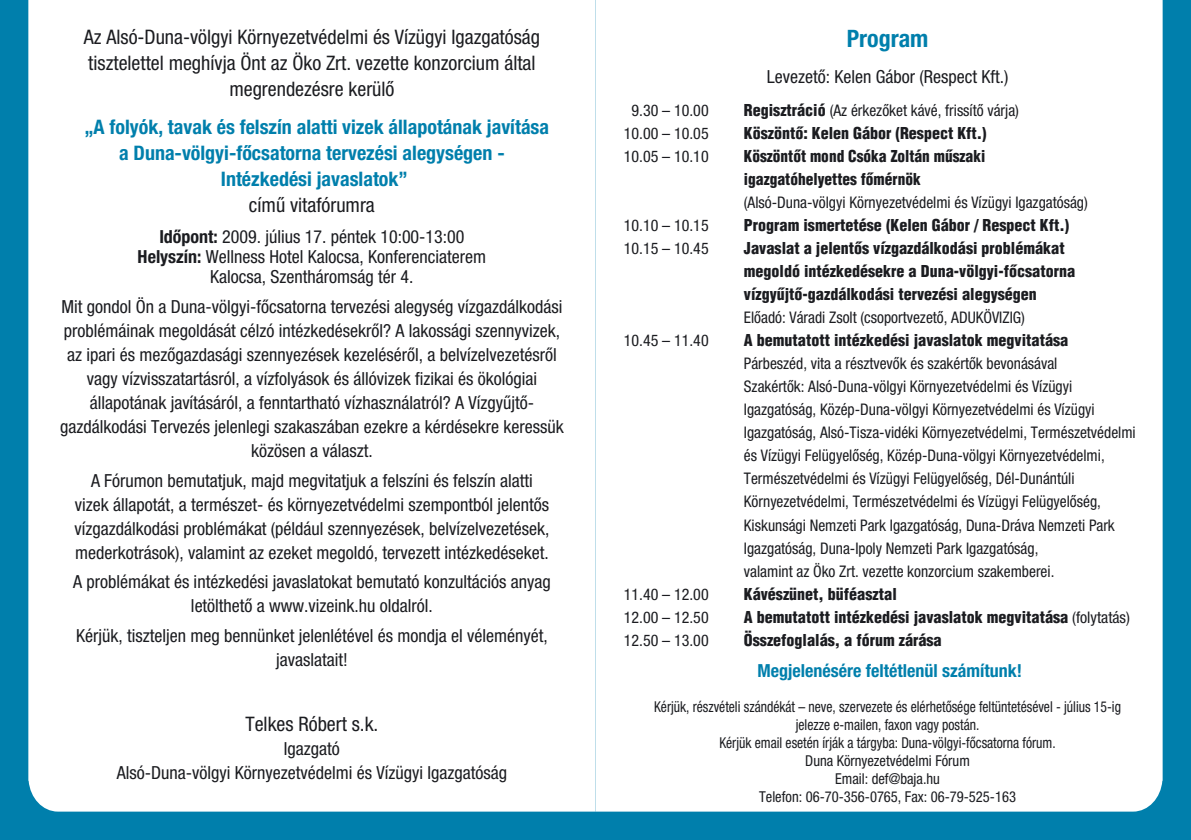
<style>
.page{position:relative;width:1191px;height:840px;background:#fff}
.page>*{position:absolute;margin:0;border:0;box-sizing:border-box;transform-origin:0 0}
.t1{font:700 24px "Helvetica Cond H";color:#007fac}
.t2{font:20px/26px "Helvetica Cond H";color:#1b1c20;text-align:center}
.t3{font:700 20px/26px "Helvetica Cond H";color:#007fac;text-align:center}
.t4{font:18px/24px "Helvetica Cond H";color:#1b1c20;text-align:center}
.t5{font:700 18px "Helvetica Cond H";color:#007fac}
.t6{font:16px/23px "Helvetica Cond H";color:#1b1c20}
.t7{font:900 16px/23px "Helvetica Cond H";color:#1b1c20}
.t8{font:900 16px/23px "Helvetica Cond H";color:#1b1c20;scale:.96 1}
.t9{font:15px/18px "Helvetica Cond H";color:#1b1c20;text-align:center;scale:.91 1}
.s1{font-weight:700}
.s2{font-weight:900}
.s3{font-weight:400}
</style>
<div class="page">
<div style="left:0;top:0;width:1191px;height:839px;background:#007fac"></div>
<div style="left:28px;top:0;width:567px;height:811px;background:#fff"></div>
<div style="left:595px;top:0;width:567px;height:811px;background:#fff"></div>
<p class="t2" style="left:84px;top:24px;width:457px">Az Alsó-Duna-völgyi Környezetvédelmi és Vízügyi Igazgatóság tisztelettel meghívja Önt az Öko Zrt. vezette konzorcium által megrendezésre kerülô</p>
<p class="t3" style="left:84px;top:113px;width:466px">„A folyók, tavak és felszín alatti vizek állapotának javítása a Duna-völgyi-fôcsatorna tervezési alegységen -<br>Intézkedési javaslatok”</p>
<p class="t2" style="left:249px;top:191px;width:127px">címû vitafórumra</p>
<p class="t4" style="left:138px;top:226px;width:350px;line-height:20px"><span class="s1">Idôpont:</span> 2009. július 17. péntek 10:00-13:00<br><span class="s1">Helyszín:</span> Wellness Hotel Kalocsa, Konferenciaterem<br>Kalocsa, Szentháromság tér 4.</p>
<p class="t4" style="left:60px;top:294px;width:505px">Mit gondol Ön a Duna-völgyi-fôcsatorna tervezési alegység vízgazdálkodási problémáinak megoldását célzó intézkedésekrôl? A lakossági szennyvizek, az ipari és mezôgazdasági szennyezések kezelésérôl, a belvízelvezetésrôl vagy vízvisszatartásról, a vízfolyások és állóvizek fizikai és ökológiai állapotának javításáról, a fenntartható vízhasználatról? A Vízgyûjtô&shy;gazdálkodási Tervezés jelenlegi szakaszában ezekre a kérdésekre keressük közösen a választ.</p>
<p class="t4" style="left:74px;top:468px;width:476px">A Fórumon bemutatjuk, majd megvitatjuk a felszíni és felszín alatti vizek állapotát, a természet- és környezetvédelmi szempontból jelentôs vízgazdálkodási problémákat (például szennyezések, belvízelvezetések, mederkotrások), valamint az ezeket megoldó, tervezett intézkedéseket.</p>
<p class="t4" style="left:73px;top:569px;width:479px">A problémákat és intézkedési javaslatokat bemutató konzultációs anyag letölthetô a www.vizeink.hu oldalról.</p>
<p class="t4" style="left:76px;top:623px;width:473px">Kérjük, tiszteljen meg bennünket jelenlétével és mondja el véleményét, javaslatait!</p>
<p class="t2" style="left:245px;top:710px;width:134px">Telkes Róbert s.k.</p>
<p class="t4" style="left:117px;top:736px;width:392px">Igazgató<br>Alsó-Duna-völgyi Környezetvédelmi és Vízügyi Igazgatóság</p>
<h1 class="t1" style="left:846px;top:24px;width:83px">Program</h1>
<p class="t4" style="left:767px;top:64px;width:243px">Levezetô: Kelen Gábor (Respect Kft.)</p>
<p class="t6" style="left:631px;top:99px;width:79px">9.30 – 10.00</p>
<p class="t6" style="left:744px;top:99px;width:277px"><span class="s2">Regisztráció</span> (Az érkezôket kávé, frissítô várja)</p>
<p class="t6" style="left:624px;top:122px;width:86px">10.00 – 10.05</p>
<p class="t7" style="left:744px;top:121px;width:244px">Köszöntô: Kelen Gábor (Respect Kft.)</p>
<p class="t6" style="left:624px;top:145px;width:86px">10.05 – 10.10</p>
<p class="t8" style="left:744px;top:144px;width:253px">Köszöntôt mond Csóka Zoltán mûszaki igazgatóhelyettes fômérnök</p>
<p class="t6" style="left:744px;top:191px;width:345px">(Alsó-Duna-völgyi Környezetvédelmi és Vízügyi Igazgatóság)</p>
<p class="t6" style="left:624px;top:214px;width:86px">10.10 – 10.15</p>
<p class="t7" style="left:744px;top:213px;width:327px">Program ismertetése (Kelen Gábor / Respect Kft.)</p>
<p class="t6" style="left:624px;top:237px;width:86px">10.15 – 10.45</p>
<p class="t7" style="left:744px;top:236px;width:333px">Javaslat a jelentôs vízgazdálkodási problémákat megoldó intézkedésekre a Duna-völgyi-fôcsatorna vízgyûjtô-gazdálkodási tervezési alegységen</p>
<p class="t6" style="left:744px;top:306px;width:282px">Elôadó: Váradi Zsolt (csoportvezetô, ADUKÖVIZIG)</p>
<p class="t6" style="left:624px;top:329px;width:86px">10.45 – 11.40</p>
<p class="t7" style="left:744px;top:328px;width:326px">A bemutatott intézkedési javaslatok megvitatása</p>
<p class="t6" style="left:744px;top:352px;width:393px">Párbeszéd, vita a résztvevôk és szakértôk bevonásával<br>Szakértôk: Alsó-Duna-völgyi Környezetvédelmi és Vízügyi Igazgatóság, Közép-Duna-völgyi Környezetvédelmi és Vízügyi Igazgatóság, Alsó-Tisza-vidéki Környezetvédelmi, Természetvédelmi és Vízügyi Felügyelôség, Közép-Duna-völgyi Környezetvédelmi, Természetvédelmi és Vízügyi Felügyelôség, Dél-Dunántúli Környezetvédelmi, Természetvédelmi és Vízügyi Felügyelôség, Kiskunsági Nemzeti Park Igazgatóság, Duna-Dráva Nemzeti Park Igazgatóság, Duna-Ipoly Nemzeti Park Igazgatóság,<br>valamint az Öko Zrt. vezette konzorcium szakemberei.</p>
<p class="t6" style="left:624px;top:582px;width:86px">11.40 – 12.00</p>
<p class="t7" style="left:744px;top:581px;width:154px">Kávészünet, büféasztal</p>
<p class="t6" style="left:624px;top:605px;width:86px">12.00 – 12.50</p>
<p class="t7" style="left:744px;top:604px;width:387px">A bemutatott intézkedési javaslatok megvitatása <span class="s3">(folytatás)</span></p>
<p class="t6" style="left:624px;top:628px;width:86px">12.50 – 13.00</p>
<p class="t7" style="left:744px;top:627px;width:199px">Összefoglalás, a fórum zárása</p>
<p class="t5" style="left:757px;top:659px;width:266px">Megjelenésére feltétlenül számítunk!</p>
<p class="t9" style="left:654px;top:697px;width:514px">Kérjük, részvételi szándékát – neve, szervezete és elérhetôsége feltüntetésével - július 15-ig jelezze e-mailen, faxon vagy postán.<br>Kérjük email esetén írják a tárgyba: Duna-völgyi-fôcsatorna fórum.<br>Duna Környezetvédelmi Fórum<br>Email: def@baja.hu<br>Telefon: 06-70-356-0765, Fax: 06-79-525-163</p>
</div>
